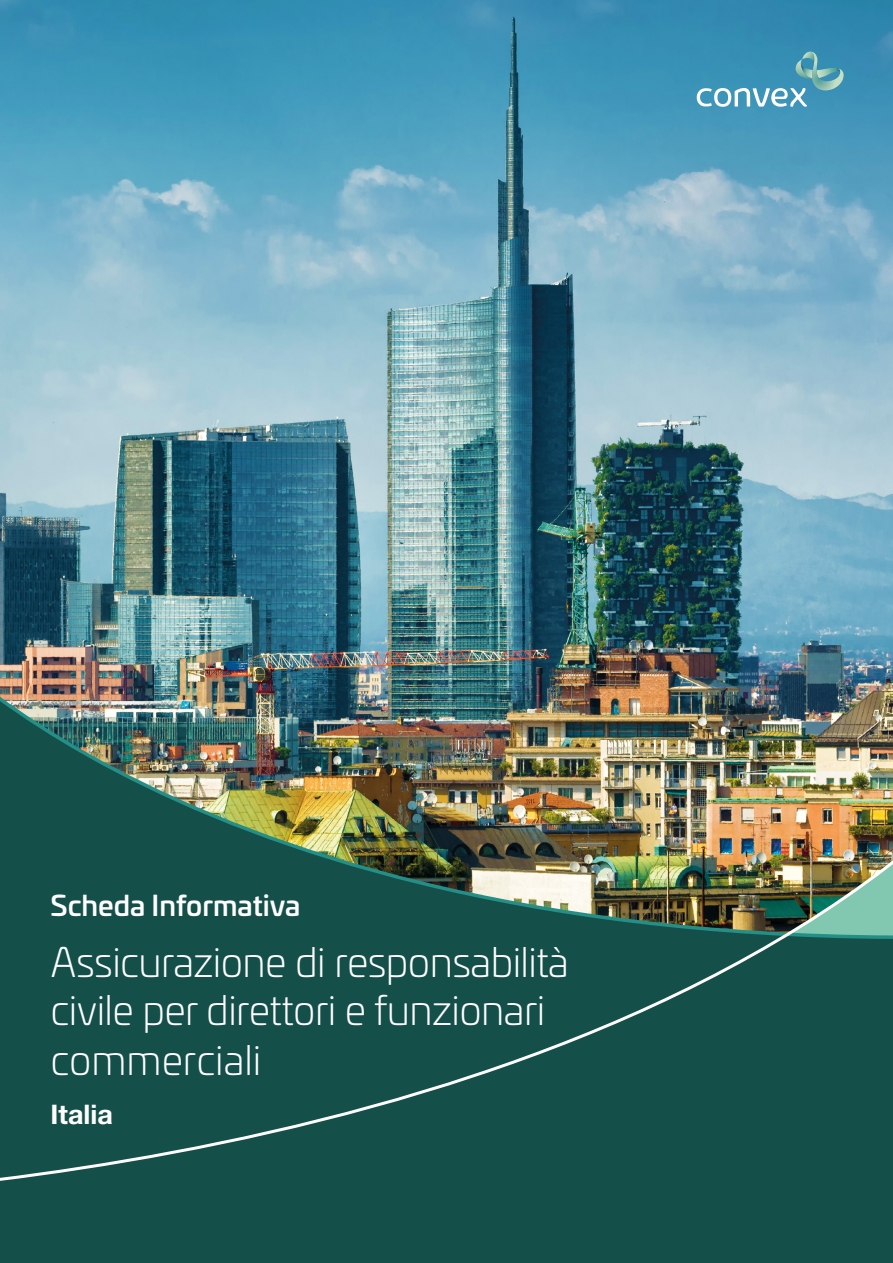
<style>
.page{position:relative;width:893px;height:1263px;background:#fff}
.page>*{position:absolute;margin:0;border:0;box-sizing:border-box;transform-origin:0 0}
.t1{font:300 40.5px/49.1px "Univia Pro";letter-spacing:-.015em;color:#fff}
.t2{font:500 27.9px "Univia Pro";color:#fff}
.t3{font:700 27px "Helvetica Neue LT Pro";color:#fff}
</style>
<div class="page">
<img style="left:0;top:0;width:893px;height:618px">
<svg style="left:697px;top:51px;width:147px;height:56px"></svg>
<div style="left:0;top:1204px;width:893px;height:59px;background:#145049"></div>
<img style="left:0;top:618px;width:893px;height:152px">
<img style="left:0;top:770px;width:893px;height:434px">
<p class="t2" style="left:51px;top:884px;width:251px">Scheda Informativa</p>
<p class="t1" style="left:51px;top:935px;width:520px">Assicurazione di responsabilità civile per direttori e funzionari commerciali</p>
<p class="t3" style="left:51px;top:1098px;width:64px">Italia</p>
</div>
